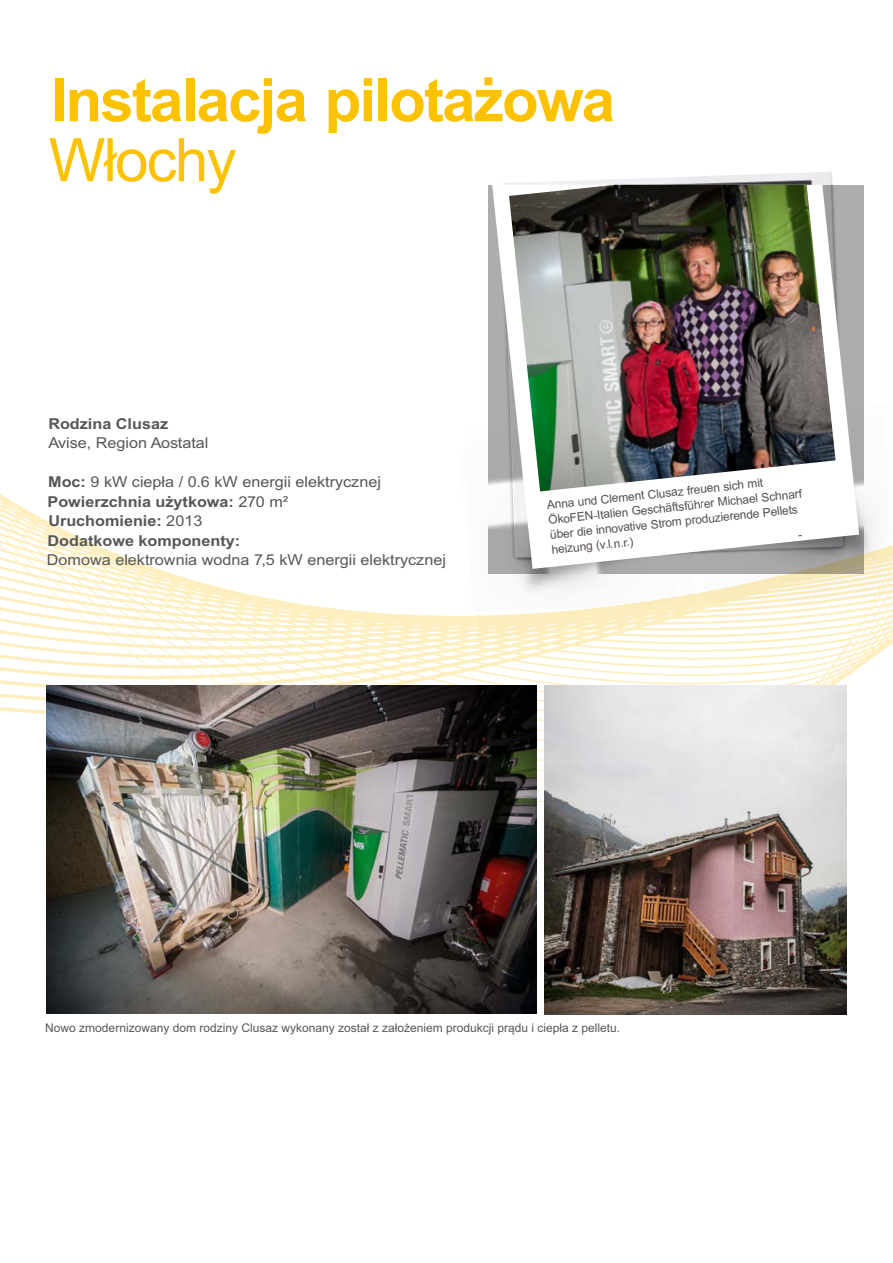
<style>
.page{position:relative;width:893px;height:1263px;background:#fff}
.page>*{position:absolute;margin:0;border:0;box-sizing:border-box;transform-origin:0 0}
.t1{font:700 60px "Arial";letter-spacing:-.03em;color:#fcc200}
.t2{font:60px "Arial";letter-spacing:-.03em;color:#fcc200}
.t3{font:700 15px/19.5px "Arial";color:#575757;scale:1.08 1}
.t4{font:15px "Arial";color:#575757;scale:1.08 1}
.t5{font:12px/15px "Arial";color:#544f4d}
.t6{font:12px "Arial";color:#575757}
.s1{font-weight:400}
</style>
<div class="page">
<svg style="left:0;top:494px;width:893px;height:347px"></svg>
<img style="left:458px;top:494px;width:239px;height:147px">
<img style="left:688px;top:606px;width:205px;height:11px">
<img style="left:466px;top:171px;width:427px;height:435px">
<img style="left:509px;top:185px;width:326px;height:306px">
<img style="left:47px;top:685px;width:489px;height:329px">
<img style="left:545px;top:685px;width:301px;height:329px">
<h1 class="t1" style="left:51px;top:77px;width:566px">Instalacja pilotażowa</h1>
<h1 class="t2" style="left:49px;top:137px;width:189px">Włochy</h1>
<p class="t3" style="left:48px;top:415px;width:112px">Rodzina Clusaz</p>
<p class="t4" style="left:48px;top:437px;width:150px">Avise, Region Aostatal</p>
<p class="t3" style="left:48px;top:474px;width:310px">Moc: <span class="s1">9 kW ciepła / 0.6 kW energii elektrycznej<br></span>Powierzchnia użytkowa: <span class="s1">270 m²<br></span>Uruchomienie: <span class="s1">2013<br></span>Dodatkowe komponenty:</p>
<p class="t4" style="left:47px;top:554px;width:371px">Domowa elektrownia wodna 7,5 kW energii elektrycznej</p>
<p class="t5" style="left:546px;top:499px;width:256px;rotate:-6deg">Anna und Clement Clusaz freuen sich mit<br>ÖkoFEN-Italien Geschäftsführer Michael Schnarf über die innovative Strom produzierende Pellets</p>
<p class="t5" style="left:551px;top:543px;width:84px;rotate:-6deg">heizung (v.l.n.r.)</p>
<p class="t6" style="left:45px;top:1023px;width:576px">Nowo zmodernizowany dom rodziny Clusaz wykonany został z założeniem produkcji prądu i ciepła z pelletu.</p>
</div>
